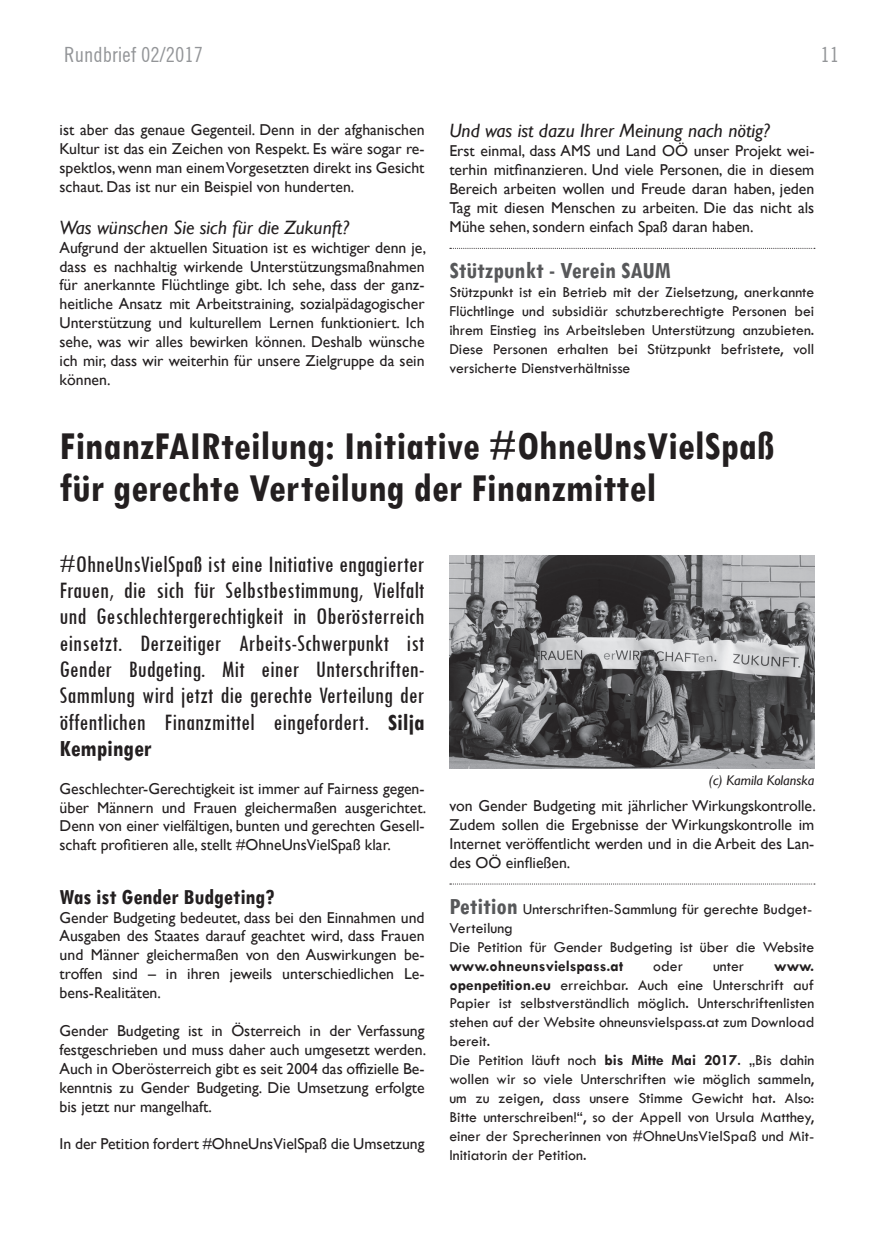
<style>
.page{position:relative;width:874px;height:1241px;background:#fff}
.page>*{position:absolute;margin:0;border:0;box-sizing:border-box;transform-origin:0 0}
.t1{font:700 condensed 42px/42px "Tw Cen";color:#231f20}
.t2{font:condensed 24.5px/26.2px "Tw Cen";color:#231f20;text-align:justify}
.t3{font:700 condensed 24.5px "Tw Cen";color:#57585a}
.t4{font:700 condensed 22.75px "Tw Cen";color:#231f20}
.t5{font:condensed 21px "Trade Gothic No.18";color:#939598}
.t6{font:italic 19.25px "Gill Sans";color:#231f20}
.t7{font:15.75px/18.9px "Gill Sans";color:#231f20;text-align:justify}
.t8{font:15.75px/18.9px "Tw Cen";color:#231f20}
.t9{font:700 15.75px "Tw Cen";color:#231f20}
.t10{font:italic 14px "Gill Sans";color:#231f20}
.s1{font-weight:700}
.s2{font-weight:700;font-stretch:condensed;font-size:24.5px;color:#57585a}
</style>
<div class="page">
<svg style="left:449px;top:248px;width:365px;height:1px"></svg>
<svg style="left:449px;top:883px;width:365px;height:1px"></svg>
<img style="left:449px;top:556px;width:365px;height:212px">
<h3 class="t5" style="left:64px;top:42px;width:140px">Rundbrief 02/2017</h3>
<h3 class="t5" style="left:820px;top:42px;width:20px">11</h3>
<p class="t7" style="left:60px;top:120px;width:366px">ist aber das genaue Gegenteil. Denn in der afghanischen Kultur ist das ein Zeichen von Respekt. Es wäre sogar re&shy;spektlos, wenn man einem Vorgesetzten direkt ins Gesicht schaut. Das ist nur ein Beispiel von hunderten.</p>
<p class="t6" style="left:60px;top:216px;width:291px">Was wünschen Sie sich für die Zukunft?</p>
<p class="t7" style="left:60px;top:238px;width:368px">Aufgrund der aktuellen Situation ist es wichtiger denn je, dass es nachhaltig wirkende Unterstützungsmaßnahmen für anerkannte Flüchtlinge gibt. Ich sehe, dass der ganz&shy;heitliche Ansatz mit Arbeitstraining, sozialpädagogischer Unterstützung und kulturellem Lernen funktioniert. Ich sehe, was wir alles bewirken können. Deshalb wünsche ich mir, dass wir weiterhin für unsere Zielgruppe da sein können.</p>
<p class="t6" style="left:449px;top:120px;width:322px">Und was ist dazu Ihrer Meinung nach nötig?</p>
<p class="t7" style="left:449px;top:142px;width:366px">Erst einmal, dass AMS und Land OÖ unser Projekt wei&shy;terhin mitfinanzieren. Und viele Personen, die in diesem Bereich arbeiten wollen und Freude daran haben, jeden Tag mit diesen Menschen zu arbeiten. Die das nicht als Mühe sehen, sondern einfach Spaß daran haben.</p>
<h2 class="t3" style="left:449px;top:256px;width:222px">Stützpunkt - Verein SAUM</h2>
<p class="t8" style="left:449px;top:282px;width:366px;text-align:justify">Stützpunkt ist ein Betrieb mit der Zielsetzung, anerkannte Flüchtlinge und subsidiär schutzberechtigte Personen bei ihrem Einstieg ins Arbeitsleben Unterstützung anzubieten.<br>Diese Personen erhalten bei Stützpunkt befristete, voll versicherte Dienstverhältnisse</p>
<h1 class="t1" style="left:60px;top:424px;width:716px">FinanzFAIRteilung: Initiative #OhneUnsVielSpaß für gerechte Verteilung der Finanzmittel</h1>
<p class="t2" style="left:60px;top:550px;width:366px">#OhneUnsVielSpaß ist eine Initiative engagierter Frauen, die sich für Selbstbestimmung, Vielfalt und Geschlechtergerechtigkeit in Oberösterreich einsetzt. Derzeitiger Arbeits-Schwerpunkt ist Gender Budgeting. Mit einer Unterschriften-Sammlung wird jetzt die gerechte Verteilung der öffentlichen Finanzmittel eingefordert. <span class="s1">Silja Kempinger</span></p>
<p class="t7" style="left:60px;top:779px;width:368px">Geschlechter-Gerechtigkeit ist immer auf Fairness gegen&shy;über Männern und Frauen gleichermaßen ausgerichtet.<br>Denn von einer vielfältigen, bunten und gerechten Gesell&shy;schaft profitieren alle, stellt #OhneUnsVielSpaß klar.</p>
<h3 class="t4" style="left:60px;top:882px;width:216px">Was ist Gender Budgeting?</h3>
<p class="t7" style="left:60px;top:907px;width:366px">Gender Budgeting bedeutet, dass bei den Einnahmen und Ausgaben des Staates darauf geachtet wird, dass Frauen und Männer gleichermaßen von den Auswirkungen be&shy;troffen sind – in ihren jeweils unterschiedlichen Le&shy;bens-Realitäten.</p>
<p class="t7" style="left:60px;top:1021px;width:368px">Gender Budgeting ist in Österreich in der Verfassung festgeschrieben und muss daher auch umgesetzt werden.<br>Auch in Oberösterreich gibt es seit 2004 das offizielle Be&shy;kenntnis zu Gender Budgeting. Die Umsetzung erfolgte bis jetzt nur mangelhaft.</p>
<p class="t7" style="left:60px;top:1134px;width:366px">In der Petition fordert #OhneUnsVielSpaß die Umsetzung</p>
<p class="t10" style="left:708px;top:772px;width:107px">(c) Kamila Kolanska</p>
<p class="t7" style="left:449px;top:796px;width:368px">von Gender Budgeting mit jährlicher Wirkungskontrolle.<br>Zudem sollen die Ergebnisse der Wirkungskontrolle im Internet veröffentlicht werden und in die Arbeit des Lan&shy;des OÖ einfließen.</p>
<p class="t8" style="left:449px;top:899px;width:366px"><span class="s2">Petition</span> Unterschriften-Sammlung für gerechte Budget-<br>Verteilung<br>Die Petition für Gender Budgeting ist über die Website</p>
<p class="t9" style="left:449px;top:956px;width:175px">www.ohneunsvielspass.at</p>
<p class="t8" style="left:653px;top:955px;width:31px">oder</p>
<p class="t8" style="left:712px;top:955px;width:33px">unter</p>
<p class="t8" style="left:449px;top:955px;width:366px;text-indent:325px"><span class="s1">www. openpetition.eu</span> erreichbar. Auch eine Unterschrift auf Papier ist selbstverständlich möglich. Unterschriftenlisten stehen auf der Website ohneunsvielspass.at zum Download bereit.<br>Die Petition läuft noch <span class="s1">bis Mitte Mai 2017</span>. „Bis dahin wollen wir so viele Unterschriften wie möglich sammeln, um zu zeigen, dass unsere Stimme Gewicht hat. Also:<br>Bitte unterschreiben!“, so der Appell von Ursula Matthey, einer der Sprecherinnen von #OhneUnsVielSpaß und Mit-Initiatorin der Petition.</p>
</div>
